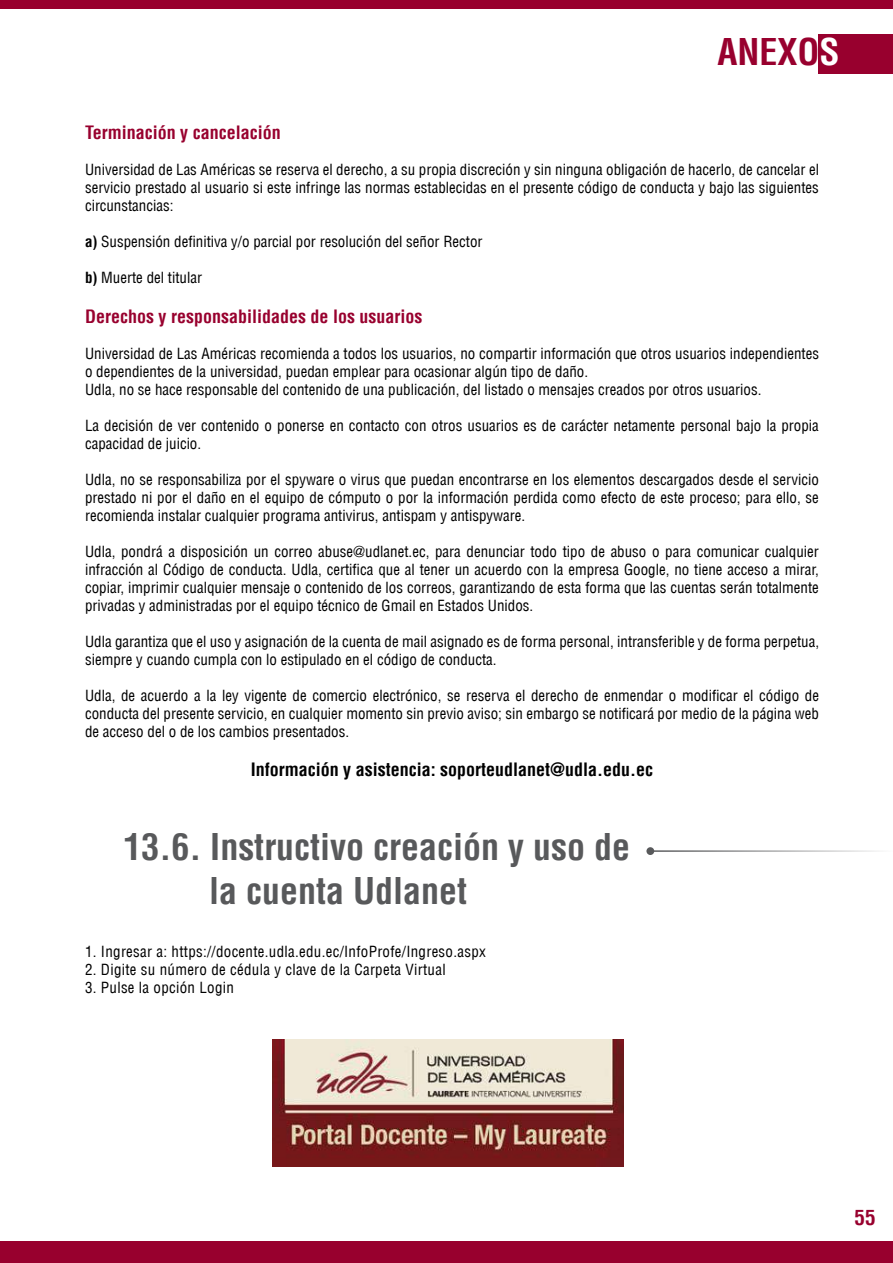
<style>
.page{position:relative;width:893px;height:1263px;background:#fff}
.page>*{position:absolute;margin:0;border:0;box-sizing:border-box;transform-origin:0 0}
.t1{font:700 condensed 36px/43.2px "Helvetica LT";color:#58595b}
.t2{font:700 condensed 36px "Helvetica LT";color:#98002e}
.t3{font:700 condensed 21px "Helvetica LT";color:#98002e}
.t4{font:700 condensed 18px "Helvetica LT";color:#98002e}
.t5{font:700 condensed 18px "Helvetica LT";color:#000}
.t6{font:condensed 15px/18px "Helvetica LT";color:#000;text-align:justify}
.t7{font:condensed 15px "Helvetica LT";letter-spacing:.02em;color:#000}
.s1{color:#fff}
.s2{font-weight:700}
</style>
<div class="page">
<div style="left:0;top:1242px;width:893px;height:21px;background:#98002e"></div>
<div style="left:0;top:0;width:893px;height:9px;background:#98002e"></div>
<hr style="left:650px;top:850px;width:243px;height:2px;background:#58595b">
<div style="left:646px;top:847px;width:8px;height:8px;background:#58595b;border-radius:50%"></div>
<img style="left:272px;top:1040px;width:351px;height:126px">
<div style="left:819px;top:34px;width:74px;height:40px;background:#98002e"></div>
<h1 class="t2" style="left:717px;top:30px;width:124px">ANEXO<span class="s1">S</span></h1>
<p class="t4" style="left:85px;top:121px;width:197px">Terminación y cancelación</p>
<p class="t6" style="left:85px;top:160px;width:735px">Universidad de Las Américas se reserva el derecho, a su propia discreción y sin ninguna obligación de hacerlo, de cancelar el servicio prestado al usuario si este infringe las normas establecidas en el presente código de conducta y bajo las siguientes circunstancias:</p>
<p class="t6" style="left:85px;top:232px;width:399px"><span class="s2">a)</span> Suspensión definitiva y/o parcial por resolución del señor Rector</p>
<p class="t6" style="left:85px;top:268px;width:119px"><span class="s2">b)</span> Muerte del titular</p>
<p class="t4" style="left:85px;top:305px;width:339px">Derechos y responsabilidades de los usuarios</p>
<p class="t6" style="left:85px;top:344px;width:735px;text-align:left">Universidad de Las Américas recomienda a todos los usuarios, no compartir información que otros usuarios independientes o dependientes de la universidad, puedan emplear para ocasionar algún tipo de daño.<br>Udla, no se hace responsable del contenido de una publicación, del listado o mensajes creados por otros usuarios.</p>
<p class="t6" style="left:85px;top:416px;width:735px">La decisión de ver contenido o ponerse en contacto con otros usuarios es de carácter netamente personal bajo la propia capacidad de juicio.</p>
<p class="t6" style="left:85px;top:470px;width:735px">Udla, no se responsabiliza por el spyware o virus que puedan encontrarse en los elementos descargados desde el servicio prestado ni por el daño en el equipo de cómputo o por la información perdida como efecto de este proceso; para ello, se recomienda instalar cualquier programa antivirus, antispam y antispyware.</p>
<p class="t6" style="left:85px;top:542px;width:735px">Udla, pondrá a disposición un correo abuse@udlanet.ec, para denunciar todo tipo de abuso o para comunicar cualquier infracción al Código de conducta. Udla, certifica que al tener un acuerdo con la empresa Google, no tiene acceso a mirar, copiar, imprimir cualquier mensaje o contenido de los correos, garantizando de esta forma que las cuentas serán totalmente privadas y administradas por el equipo técnico de Gmail en Estados Unidos.</p>
<p class="t6" style="left:85px;top:632px;width:735px">Udla garantiza que el uso y asignación de la cuenta de mail asignado es de forma personal, intransferible y de forma perpetua, siempre y cuando cumpla con lo estipulado en el código de conducta.</p>
<p class="t6" style="left:85px;top:686px;width:735px">Udla, de acuerdo a la ley vigente de comercio electrónico, se reserva el derecho de enmendar o modificar el código de conducta del presente servicio, en cualquier momento sin previo aviso; sin embargo se notificará por medio de la página web de acceso del o de los cambios presentados.</p>
<p class="t5" style="left:251px;top:758px;width:404px">Información y asistencia: soporteudlanet@udla.edu.ec</p>
<h1 class="t1" style="left:209px;top:825px;width:423px;text-indent:-86px">13.6. Instructivo creación y uso de la cuenta Udlanet</h1>
<p class="t7" style="left:85px;top:942px;width:402px">1. Ingresar a: https://docente.udla.edu.ec/InfoProfe/Ingreso.aspx</p>
<p class="t7" style="left:85px;top:960px;width:362px">2. Digite su número de cédula y clave de la Carpeta Virtual</p>
<p class="t7" style="left:85px;top:978px;width:150px">3. Pulse la opción Login</p>
<h2 class="t3" style="left:855px;top:1205px;width:22px">55</h2>
</div>
